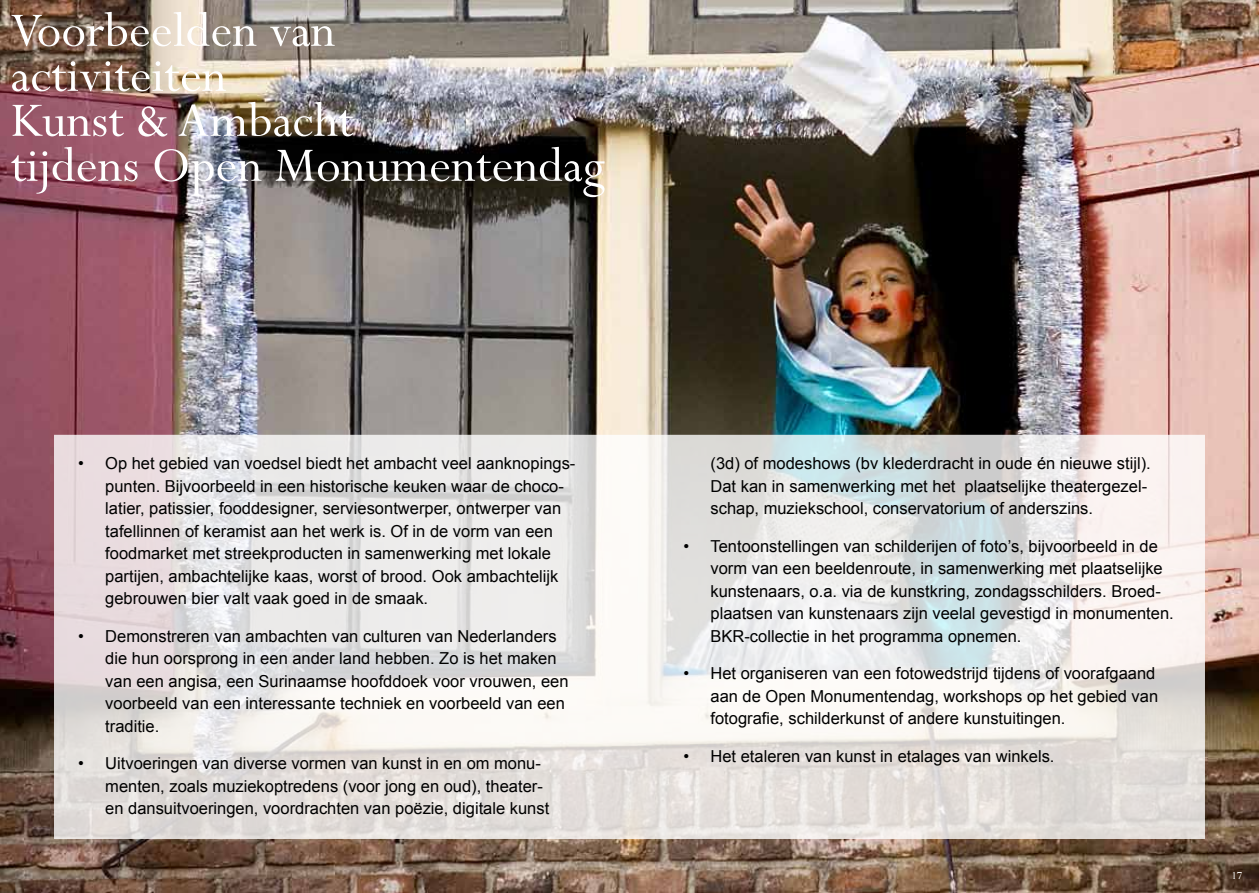
<style>
.page{position:relative;width:1259px;height:893px;background:#fff}
.page>*{position:absolute;margin:0;border:0;box-sizing:border-box;transform-origin:0 0}
.t1{font:54px/45px "Perpetua";color:#fff}
.t2{font:16.5px/22.5px "Arial";color:#000}
.t3{font:12px "Perpetua";color:#fff}
</style>
<div class="page">
<img style="left:0;top:0;width:1259px;height:893px">
<svg style="left:54px;top:435px;width:1151px;height:404px"></svg>
<h1 class="t1" style="left:10px;top:7px;width:596px">Voorbeelden van<br>activiteiten<br>Kunst &amp; Ambacht<br>tijdens Open Monumentendag</h1>
<p class="t2" style="left:105px;top:452px;width:472px;text-indent:-27px">• Op het gebied van voedsel biedt het ambacht veel aanknopings&shy;punten. Bijvoorbeeld in een historische keuken waar de choco&shy;latier, patissier, fooddesigner, serviesontwerper, ontwerper van tafellinnen of keramist aan het werk is. Of in de vorm van een foodmarket met streekproducten in samenwerking met lokale partijen, ambachtelijke kaas, worst of brood. Ook ambachtelijk gebrouwen bier valt vaak goed in de smaak.</p>
<p class="t2" style="left:105px;top:625px;width:465px;text-indent:-27px">• Demonstreren van ambachten van culturen van Nederlanders die hun oorsprong in een ander land hebben. Zo is het maken van een angisa, een Surinaamse hoofddoek voor vrouwen, een voorbeeld van een interessante techniek en voorbeeld van een traditie.</p>
<p class="t2" style="left:105px;top:752px;width:445px;text-indent:-27px">• Uitvoeringen van diverse vormen van kunst in en om monu&shy;menten, zoals muziekoptredens (voor jong en oud), theater&shy;en dansuitvoeringen, voordrachten van poëzie, digitale kunst</p>
<p class="t2" style="left:710px;top:452px;width:442px">(3d) of modeshows (bv klederdracht in oude én nieuwe stijl).<br>Dat kan in samenwerking met het plaatselijke theatergezel&shy;schap, muziekschool, conservatorium of anderszins.</p>
<p class="t2" style="left:710px;top:535px;width:465px;text-indent:-27px">• Tentoonstellingen van schilderijen of foto’s, bijvoorbeeld in de vorm van een beeldenroute, in samenwerking met plaatselijke kunstenaars, o.a. via de kunstkring, zondagsschilders. Broed&shy;plaatsen van kunstenaars zijn veelal gevestigd in monumenten.<br>BKR-collectie in het programma opnemen.</p>
<p class="t2" style="left:710px;top:662px;width:449px;text-indent:-27px">• Het organiseren van een fotowedstrijd tijdens of voorafgaand aan de Open Monumentendag, workshops op het gebied van fotografie, schilderkunst of andere kunstuitingen.</p>
<p class="t2" style="left:683px;top:745px;width:372px">• Het etaleren van kunst in etalages van winkels.</p>
<p class="t3" style="left:1231px;top:868px;width:12px">17</p>
</div>
